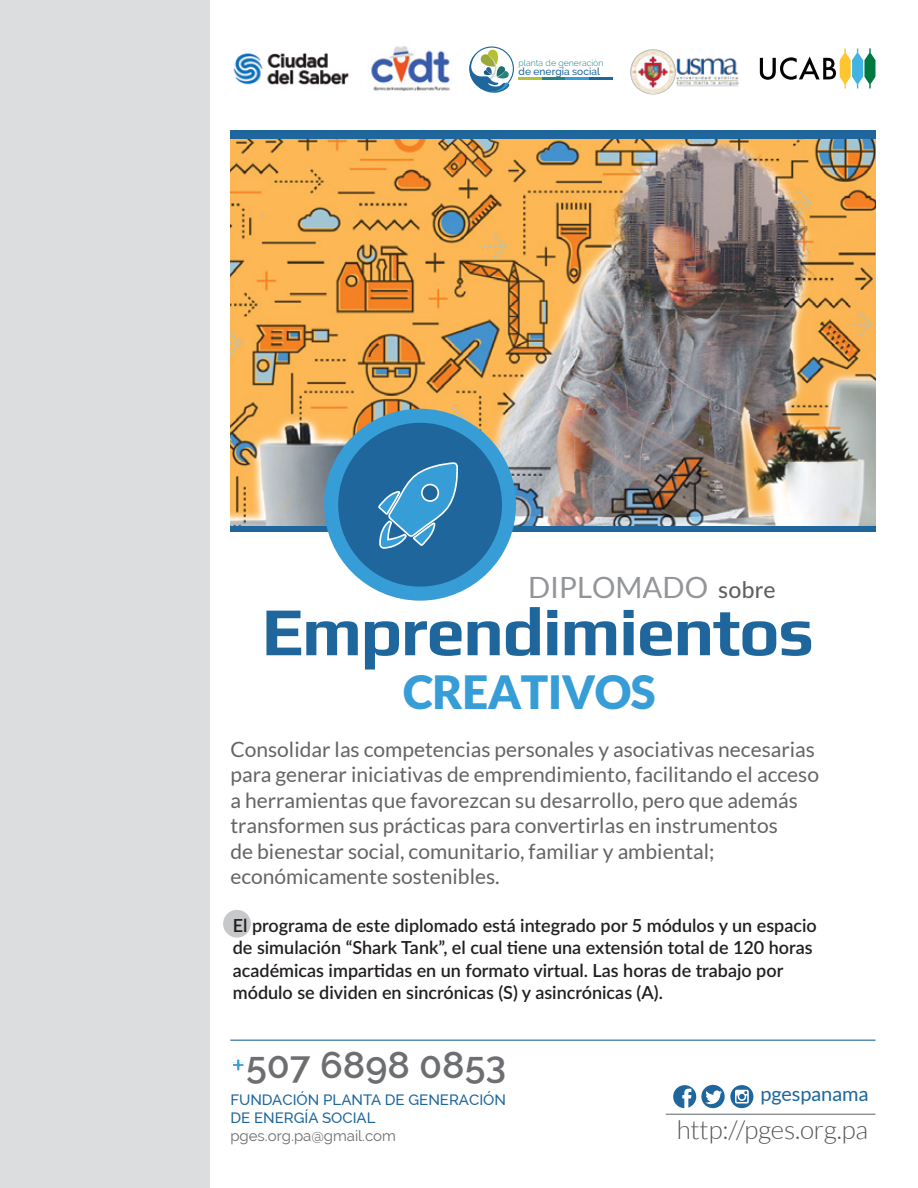
<style>
.page{position:relative;width:918px;height:1188px;background:#fff}
.page>*{position:absolute;margin:0;border:0;box-sizing:border-box;transform-origin:0 0}
.t1{font:700 68.7px "Play";letter-spacing:-.025em;color:#1e669b}
.t2{font:900 45.9px "Lato";letter-spacing:-.015em;color:#379dd7}
.t3{font:600 37.5px "Raleway";color:#6d6e71}
.t4{font:29.4px "Lato";color:#939598}
.t5{font:300 25.95px "Lato";letter-spacing:-.005em;color:#565659}
.t6{font:21px/25.5px "Lato";color:#636466}
.t7{font:19.95px "Lato";letter-spacing:-.005em;color:#1e669b}
.t8{font:600 18px/22.5px "Lato";color:#231f20}
.t9{font:500 15px/18px "Raleway";color:#1e669b}
.t10{font:15px "Raleway";color:#6d6e71}
.t11{font:500 10.2px "Raleway";color:#1e669b}
.t12{font:300 8.7px "Raleway";color:#278281}
.s1{font-weight:500;font-size:22.95px;color:#5e5f5f}
.s2{color:#379dd7}
</style>
<div class="page">
<div style="left:0;top:0;width:209px;height:1188px;background:#dcddde"></div>
<img style="left:230px;top:139px;width:645px;height:387px">
<div style="left:223px;top:910px;width:28px;height:28px;background:#c7c8ca;border-radius:50%"></div>
<svg style="left:673px;top:1085px;width:80px;height:23px"></svg>
<hr style="left:666px;top:1114px;width:209px;height:1px;background:#636466">
<div style="left:230px;top:526px;width:645px;height:5px;background:#1e669b"></div>
<div style="left:230px;top:131px;width:645px;height:8px;background:#1e669b"></div>
<svg style="left:760px;top:48px;width:115px;height:40px"></svg>
<hr style="left:541px;top:78px;width:24px;height:2px;background:#278281">
<hr style="left:589px;top:78px;width:24px;height:2px;background:#1e669b">
<hr style="left:565px;top:78px;width:24px;height:2px;background:#379dd7">
<hr style="left:518px;top:78px;width:23px;height:2px;background:#b3c235">
<div style="left:469px;top:46px;width:45px;height:45px;border:1px solid #1e669b;border-radius:50%"></div>
<svg style="left:469px;top:49px;width:41px;height:44px"></svg>
<img style="left:630px;top:49px;width:109px;height:46px">
<img style="left:233px;top:52px;width:116px;height:33px">
<img style="left:371px;top:46px;width:80px;height:45px">
<div style="left:324px;top:409px;width:192px;height:192px;background:#379dd7;border-radius:50%"></div>
<div style="left:338px;top:423px;width:164px;height:164px;background:#1e669b;border-radius:50%"></div>
<svg style="left:378px;top:462px;width:80px;height:87px"></svg>
<hr style="left:230px;top:1040px;width:645px;height:1px;background:#1e669b">
<p class="t12" style="left:519px;top:58px;width:86px">planta de generación</p>
<p class="t11" style="left:519px;top:65px;width:83px">de energía social</p>
<h3 class="t4" style="left:528px;top:571px;width:249px">DIPLOMADO <span class="s1">sobre</span></h3>
<h1 class="t1" style="left:262px;top:583px;width:554px">Emprendimientos</h1>
<h2 class="t2" style="left:403px;top:665px;width:254px">CREATIVOS</h2>
<p class="t6" style="left:230px;top:736px;width:590px">Consolidar las competencias personales y asociativas necesarias para generar iniciativas de emprendimiento, facilitando el acceso a herramientas que favorezcan su desarrollo, pero que además transformen sus prácticas para convertirlas en instrumentos<br>de bienestar social, comunitario, familiar y ambiental; económicamente sostenibles.</p>
<p class="t8" style="left:233px;top:913px;width:585px">El programa de este diplomado está integrado por 5 módulos y un espacio de simulación “Shark Tank”, el cual tiene una extensión total de 120 horas académicas impartidas en un formato virtual. Las horas de trabajo por módulo se dividen en sincrónicas (S) y asincrónicas (A).</p>
<h3 class="t3" style="left:230px;top:1044px;width:277px"><span class="s2">+</span>507 6898 0853</h3>
<p class="t9" style="left:230px;top:1091px;width:277px">FUNDACIÓN PLANTA DE GENERACIÓN<br>DE ENERGÍA SOCIAL</p>
<p class="t10" style="left:230px;top:1127px;width:167px">pges.org.pa@gmail.com</p>
<p class="t7" style="left:761px;top:1083px;width:110px">pgespanama</p>
<p class="t5" style="left:677px;top:1116px;width:193px">http://pges.org.pa</p>
</div>
